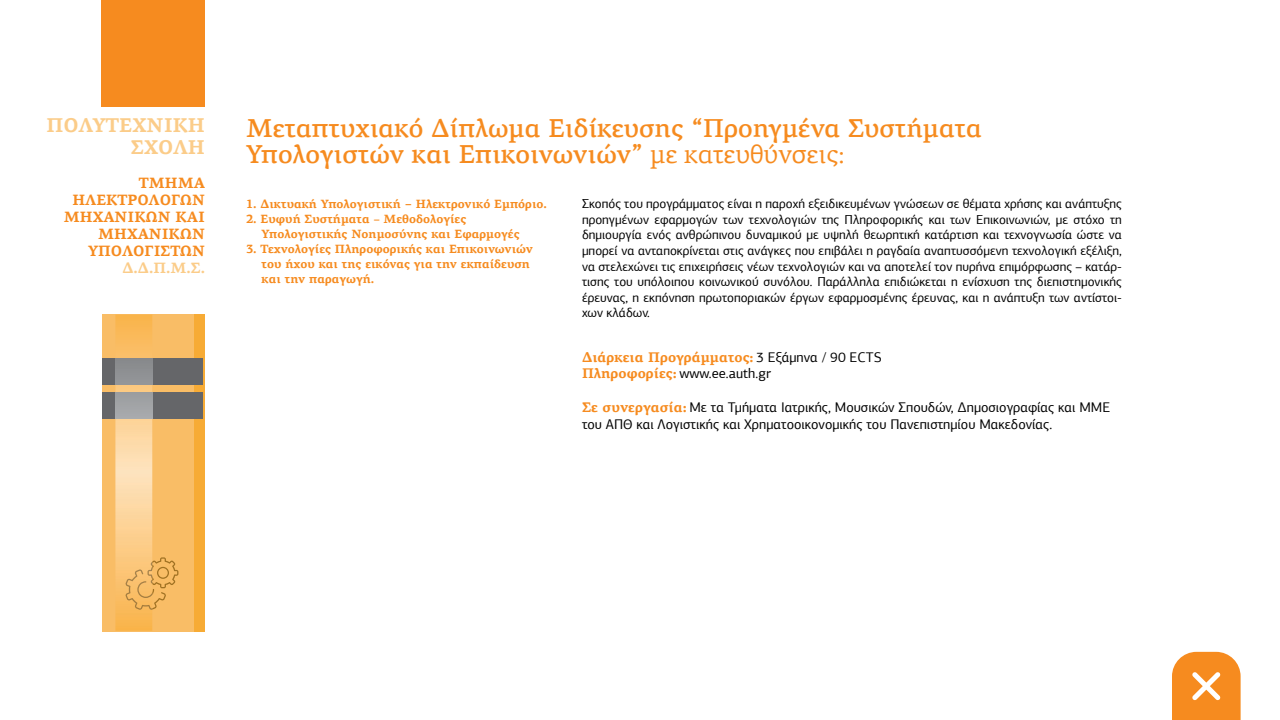
<style>
.page{position:relative;width:1280px;height:720px;background:#fff}
.page>*{position:absolute;margin:0;border:0;box-sizing:border-box;transform-origin:0 0}
.t1{font:500 26px/26px "PF Agora Serif Pro";color:#f68b1f}
.t2{font:700 20px/22px "PF Agora Serif Pro";color:#fbcc89;text-align:right}
.t3{font:700 15px/17px "PF Agora Serif Pro";color:#f68b1f;text-align:right}
.t4{font:700 15px "PF Agora Serif Pro";color:#fbcc89}
.t5{font:14px/16.8px "PF Agora Sans Pro";color:#000}
.t6{font:700 14px "PF Agora Serif Pro";color:#f68b1f}
.t7{font:13px/15.6px "PF Agora Sans Pro";color:#000;text-align:justify}
.t8{font:700 12px/15px "PF Agora Serif Pro";color:#f68b1f}
.s1{font-weight:400}
.s2{font-family:"PF Agora Sans Pro";font-weight:400;color:#000}
.s3{font-family:"PF Agora Serif Pro";font-weight:700;color:#f68b1f}
</style>
<div class="page">
<div style="left:102px;top:0;width:103px;height:106px;background:#f68b1f"></div>
<div style="left:102px;top:315px;width:101px;height:317px;background:#f9bd66"></div>
<div style="left:194px;top:315px;width:10px;height:317px;background:#f7ab35"></div>
<div style="left:102px;top:358px;width:101px;height:26px;background:#656669"></div>
<div style="left:102px;top:392px;width:101px;height:27px;background:#656669"></div>
<img style="left:115px;top:315px;width:37px;height:316px">
<img style="left:115px;top:358px;width:37px;height:26px">
<img style="left:125px;top:570px;width:27px;height:40px">
<svg style="left:152px;top:557px;width:26px;height:53px"></svg>
<img style="left:148px;top:562px;width:4px;height:22px">
<svg style="left:1172px;top:652px;width:69px;height:68px"></svg>
<h2 class="t2" style="left:47px;top:114px;width:160px">ΠΟΛΥΤΕΧΝΙΚΗ<br>ΣΧΟΛΗ</h2>
<p class="t3" style="left:64px;top:175px;width:143px">ΤΜΗΜΑ<br>HΛΕΚΤΡΟΛΟΓΩΝ<br>ΜΗΧΑΝΙΚΩΝ ΚΑΙ<br>ΜΗΧΑΝΙΚΩΝ<br>ΥΠΟΛΟΓΙΣΤΩΝ</p>
<p class="t4" style="left:122px;top:259px;width:84px">Δ.Δ.Π.Μ.Σ.</p>
<h1 class="t1" style="left:246px;top:115px;width:738px">Μεταπτυχιακό Δίπλωμα Ειδίκευσης “Προηγμένα Συστήματα<br>Υπολογιστών και Επικοινωνιών” <span class="s1">με κατευθύνσεις:</span></h1>
<p class="t8" style="left:246px;top:197px;width:302px">1. Δικτυακή Υπολογιστική − Ηλεκτρονικό Εμπόριο.</p>
<p class="t8" style="left:262px;top:212px;width:259px;text-indent:-16px">2. Ευφυή Συστήματα – Μεθοδολογίες<br>Υπολογιστικής Νοημοσύνης και Εφαρμογές</p>
<p class="t8" style="left:262px;top:242px;width:273px;text-indent:-16px">3. Τεχνολογίες Πληροφορικής και Επικοινωνιών του ήχου και της εικόνας για την εκπαίδευση και την παραγωγή.</p>
<p class="t7" style="left:582px;top:196px;width:542px">Σκοπός του προγράμματος είναι η παροχή εξειδικευμένων γνώσεων σε θέματα χρήσης και ανάπτυξης προηγμένων εφαρμογών των τεχνολογιών της Πληροφορικής και των Επικοινωνιών, με στόχο τη δημιουργία ενός ανθρώπινου δυναμικού με υψηλή θεωρητική κατάρτιση και τεχνογνωσία ώστε να μπορεί να ανταποκρίνεται στις ανάγκες που επιβάλει η ραγδαία αναπτυσσόμενη τεχνολογική εξέλιξη, να στελεχώνει τις επιχειρήσεις νέων τεχνολογιών και να αποτελεί τον πυρήνα επιμόρφωσης – κατάρ&shy;τισης του υπόλοιπου κοινωνικού συνόλου. Παράλληλα επιδιώκεται η ενίσχυση της διεπιστημονικής έρευνας, η εκπόνηση πρωτοποριακών έργων εφαρμοσμένης έρευνας, και η ανάπτυξη των αντίστοι&shy;χων κλάδων.</p>
<p class="t6" style="left:582px;top:348px;width:301px">Διάρκεια Προγράμματος: <span class="s2">3 Εξάμηνα / 90 ECTS</span></p>
<p class="t5" style="left:582px;top:365px;width:190px"><span class="s3">Πληροφορίες:</span> www.ee.auth.gr</p>
<p class="t5" style="left:582px;top:399px;width:530px"><span class="s3">Σε συνεργασία:</span> Με τα Τμήματα Ιατρικής, Μουσικών Σπουδών, Δημοσιογραφίας και ΜΜΕ του ΑΠΘ και Λογιστικής και Χρηματοοικονομικής του Πανεπιστημίου Μακεδονίας.</p>
</div>
